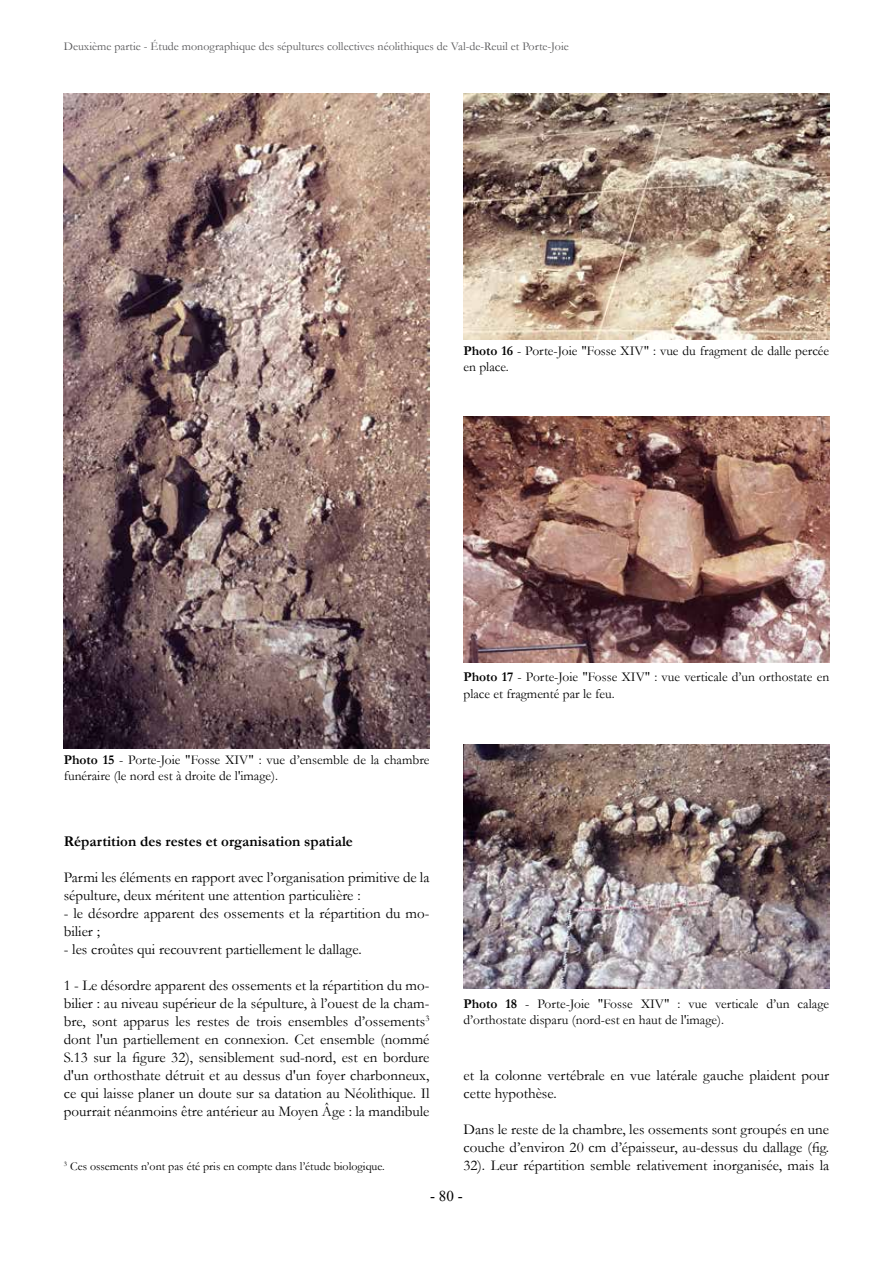
<style>
.page{position:relative;width:893px;height:1263px;background:#fff}
.page>*{position:absolute;margin:0;border:0;box-sizing:border-box;transform-origin:0 0}
.t1{font:15px/18px "Garamond";color:#000}
.t2{font:700 15px "Garamond";color:#000}
.t3{font:15px "Times New Roman";color:#000}
.t4{font:13.5px/16.2px "Garamond";color:#000}
.t5{font:12px "Garamond";color:#58585a}
.t6{font:12px "Garamond";color:#000}
.s1{font-weight:700}
</style>
<div class="page">
<img style="left:463px;top:417px;width:366px;height:246px">
<img style="left:463px;top:744px;width:366px;height:245px">
<img style="left:64px;top:94px;width:365px;height:654px">
<img style="left:463px;top:94px;width:366px;height:245px">
<p class="t5" style="left:64px;top:39px;width:506px">Deuxième partie - Étude monographique des sépultures collectives néolithiques de Val-de-Reuil et Porte-Joie</p>
<p class="t4" style="left:463px;top:342px;width:367px"><span class="s1">Photo 16</span> - Porte-Joie "Fosse XIV" : vue du fragment de dalle percée en place.</p>
<p class="t4" style="left:64px;top:751px;width:367px"><span class="s1">Photo 15</span> - Porte-Joie "Fosse XIV" : vue d’ensemble de la chambre funéraire (le nord est à droite de l'image).</p>
<p class="t2" style="left:64px;top:831px;width:291px">Répartition des restes et organisation spatiale</p>
<p class="t1" style="left:64px;top:868px;width:367px">Parmi les éléments en rapport avec l’organisation primitive de la sépulture, deux méritent une attention particulière :</p>
<p class="t1" style="left:64px;top:904px;width:367px">- le désordre apparent des ossements et la répartition du mo&shy;bilier ;</p>
<p class="t1" style="left:64px;top:940px;width:299px">- les croûtes qui recouvrent partiellement le dallage.</p>
<p class="t1" style="left:64px;top:976px;width:367px;text-align:justify">1 - Le désordre apparent des ossements et la répartition du mo&shy;bilier : au niveau supérieur de la sépulture, à l’ouest de la cham&shy;bre, sont apparus les restes de trois ensembles d’ossements<sup>3 </sup>dont l'un partiellement en connexion. Cet ensemble (nommé S.13 sur la figure 32), sensiblement sud-nord, est en bordure d'un orthosthate détruit et au dessus d'un foyer charbonneux, ce qui laisse planer un doute sur sa datation au Néolithique. Il pourrait néanmoins être antérieur au Moyen Âge : la mandibule</p>
<p class="t6" style="left:64px;top:1158px;width:322px"><sup>3</sup> Ces ossements n’ont pas été pris en compte dans l’étude biologique.</p>
<p class="t4" style="left:463px;top:669px;width:367px"><span class="s1">Photo 17</span> - Porte-Joie "Fosse XIV" : vue verticale d’un orthostate en place et fragmenté par le feu.</p>
<p class="t4" style="left:463px;top:995px;width:367px"><span class="s1">Photo 18</span> - Porte-Joie "Fosse XIV" : vue verticale d’un calage d’orthostate disparu (nord-est en haut de l'image).</p>
<p class="t1" style="left:463px;top:1066px;width:367px">et la colonne vertébrale en vue latérale gauche plaident pour cette hypothèse.</p>
<p class="t1" style="left:463px;top:1120px;width:367px;text-align:justify">Dans le reste de la chambre, les ossements sont groupés en une couche d’environ 20 cm d’épaisseur, au-dessus du dallage (fig.<br>32). Leur répartition semble relativement inorganisée, mais la</p>
<p class="t3" style="left:430px;top:1185px;width:34px">- 80 -</p>
</div>
